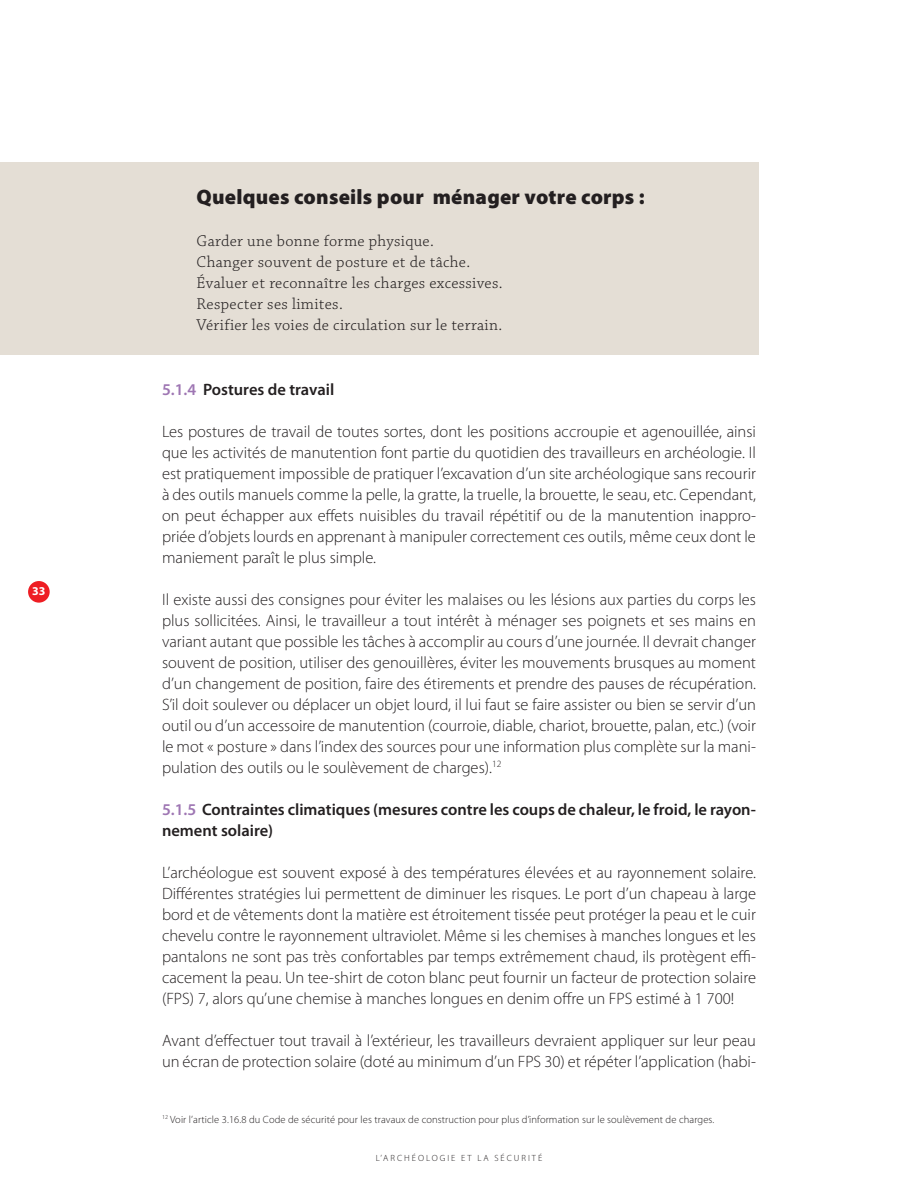
<style>
.page{position:relative;width:918px;height:1188px;background:#fff}
.page>*{position:absolute;margin:0;border:0;box-sizing:border-box;transform-origin:0 0}
.t1{font:900 21px "Myriad Pro";letter-spacing:.01em;color:#231f20}
.t2{font:300 16.5px/21px "Myriad Pro";color:#231f20;text-align:justify}
.t3{font:300 16.5px "Chaparral Pro";letter-spacing:.02em;color:#231f20}
.t4{font:600 16.5px/21px "Myriad Pro";color:#231f20}
.t5{font:700 12px "Myriad Pro";color:#fff}
.t6{font:300 10.5px "Myriad Pro";letter-spacing:.01em;color:#231f20}
.t7{font:300 9px "Myriad Pro";letter-spacing:.22em;color:#231f20}
.s1{color:#9e76b3}
</style>
<div class="page">
<div style="left:28px;top:581px;width:22px;height:22px;background:#ee1d23;border-radius:50%"></div>
<div style="left:0;top:162px;width:758px;height:192px;background:#e4ded5"></div>
<p class="t5" style="left:32px;top:584px;width:15px">33</p>
<p class="t1" style="left:197px;top:183px;width:450px">Quelques conseils pour ménager votre corps :</p>
<p class="t3" style="left:197px;top:232px;width:239px">Garder une bonne forme physique.</p>
<p class="t3" style="left:197px;top:253px;width:275px">Changer souvent de posture et de tâche.</p>
<p class="t3" style="left:197px;top:274px;width:308px">Évaluer et reconnaître les charges excessives.</p>
<p class="t3" style="left:197px;top:295px;width:148px">Respecter ses limites.</p>
<p class="t3" style="left:197px;top:316px;width:307px">Vérifier les voies de circulation sur le terrain.</p>
<p class="t4" style="left:162px;top:378px;width:174px"><span class="s1">5.1.4</span> Postures de travail</p>
<p class="t2" style="left:162px;top:421px;width:596px">Les postures de travail de toutes sortes, dont les positions accroupie et agenouillée, ainsi que les activités de manutention font partie du quotidien des travailleurs en archéologie. Il est pratiquement impossible de pratiquer l’excavation d’un site archéologique sans recourir à des outils manuels comme la pelle, la gratte, la truelle, la brouette, le seau, etc. Cependant, on peut échapper aux effets nuisibles du travail répétitif ou de la manutention inappro&shy;priée d’objets lourds en apprenant à manipuler correctement ces outils, même ceux dont le maniement paraît le plus simple.</p>
<p class="t2" style="left:162px;top:589px;width:596px">Il existe aussi des consignes pour éviter les malaises ou les lésions aux parties du corps les plus sollicitées. Ainsi, le travailleur a tout intérêt à ménager ses poignets et ses mains en variant autant que possible les tâches à accomplir au cours d’une journée. Il devrait changer souvent de position, utiliser des genouillères, éviter les mouvements brusques au moment d’un changement de position, faire des étirements et prendre des pauses de récupération.<br>S’il doit soulever ou déplacer un objet lourd, il lui faut se faire assister ou bien se servir d’un outil ou d’un accessoire de manutention (courroie, diable, chariot, brouette, palan, etc.) (voir le mot « posture » dans l’index des sources pour une information plus complète sur la mani&shy;pulation des outils ou le soulèvement de charges).<sup>12</sup></p>
<p class="t4" style="left:162px;top:798px;width:596px"><span class="s1">5.1.5</span> Contraintes climatiques (mesures contre les coups de chaleur, le froid, le rayon&shy;nement solaire)</p>
<p class="t2" style="left:162px;top:862px;width:596px">L’archéologue est souvent exposé à des températures élevées et au rayonnement solaire.<br>Différentes stratégies lui permettent de diminuer les risques. Le port d’un chapeau à large bord et de vêtements dont la matière est étroitement tissée peut protéger la peau et le cuir chevelu contre le rayonnement ultraviolet. Même si les chemises à manches longues et les pantalons ne sont pas très confortables par temps extrêmement chaud, ils protègent effi&shy;cacement la peau. Un tee-shirt de coton blanc peut fournir un facteur de protection solaire (FPS) 7, alors qu’une chemise à manches longues en denim offre un FPS estimé à 1 700!</p>
<p class="t2" style="left:162px;top:1030px;width:596px">Avant d’effectuer tout travail à l’extérieur, les travailleurs devraient appliquer sur leur peau un écran de protection solaire (doté au minimum d’un FPS 30) et répéter l’application (habi-</p>
<p class="t6" style="left:162px;top:1113px;width:554px"><sup>12</sup> Voir l’article 3.16.8 du Code de sécurité pour les travaux de construction pour plus d’information sur le soulèvement de charges.</p>
<p class="t7" style="left:376px;top:1152px;width:168px">L’ARCHÉOLOGIE ET LA SÉCURITÉ</p>
</div>
